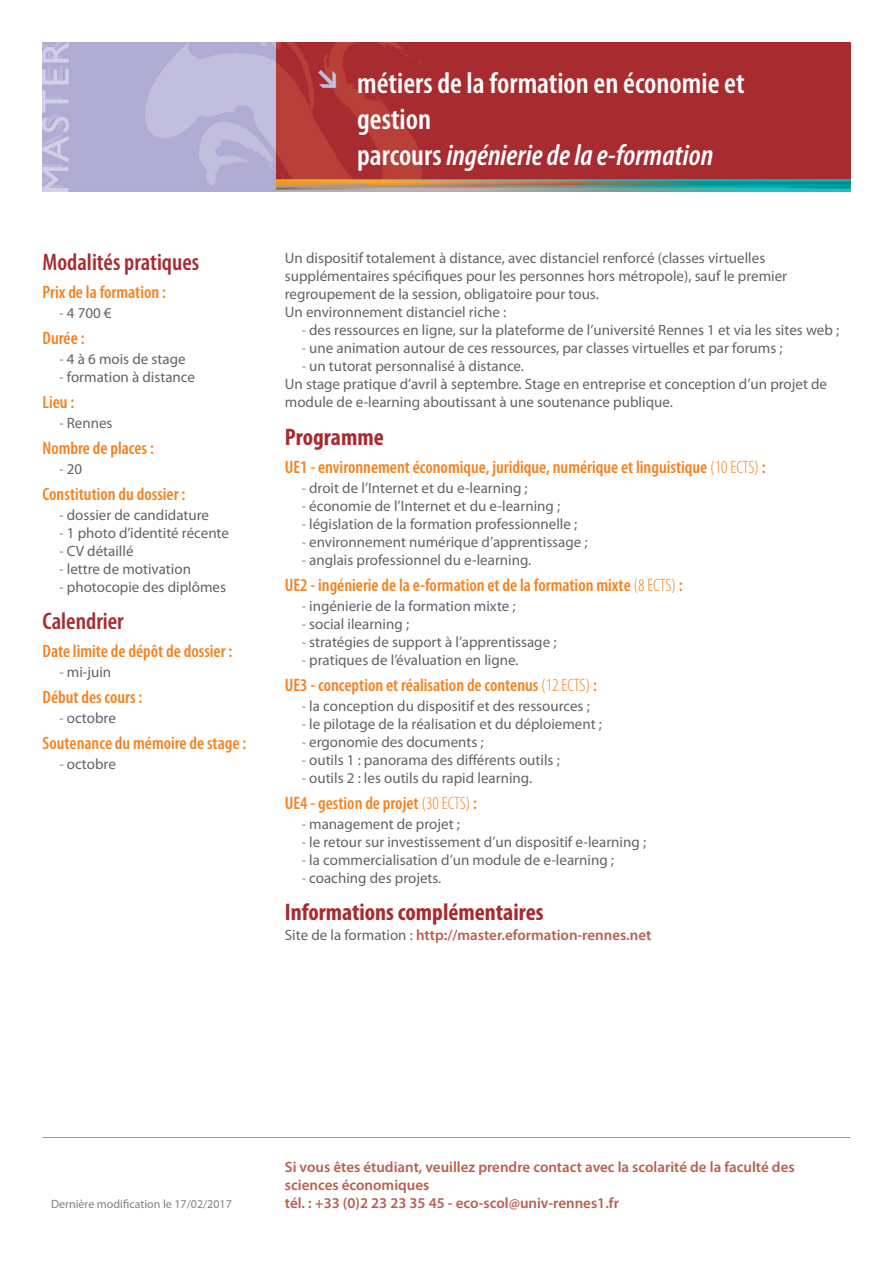
<style>
.page{position:relative;width:893px;height:1263px;background:#fff}
.page>*{position:absolute;margin:0;border:0;box-sizing:border-box;transform-origin:0 0}
.t1{font:600 condensed 30px/36px "Myriad Pro";color:#fff}
.t2{font:700 condensed 24px "Myriad Pro";color:#a72b30}
.t3{font:600 condensed 24px "Myriad Pro";color:#a72b30}
.t4{font:600 condensed 18px "Myriad Pro";color:#f58220}
.t5{font:15px/18px "Myriad Pro";color:#636366}
.t6{font:600 15px/18px "Myriad Pro";color:#b85f4f}
.t7{font:12px "Myriad Pro";color:#808285}
.s1{font-stretch:condensed;color:#b85f4f}
.s2{font-style:italic}
.s3{font-weight:300}
.s4{font-weight:400;color:#636366}
</style>
<div class="page">
<img style="left:43px;top:43px;width:807px;height:148px">
<hr style="left:43px;top:1137px;width:807px;height:1px;background:#f58220">
<h2 class="t3" style="left:43px;top:247px;width:158px">Modalités pratiques</h2>
<p class="t4" style="left:43px;top:281px;width:125px">Prix de la formation :</p>
<p class="t5" style="left:60px;top:304px;width:54px"><span class="s1">-</span> 4 700 €</p>
<p class="t4" style="left:43px;top:327px;width:44px">Durée :</p>
<p class="t5" style="left:60px;top:350px;width:128px"><span class="s1">-</span> 4 à 6 mois de stage</p>
<p class="t5" style="left:60px;top:368px;width:137px"><span class="s1">-</span> formation à distance</p>
<p class="t4" style="left:43px;top:391px;width:33px">Lieu :</p>
<p class="t5" style="left:60px;top:414px;width:55px"><span class="s1">-</span> Rennes</p>
<p class="t4" style="left:43px;top:437px;width:113px">Nombre de places :</p>
<p class="t5" style="left:60px;top:460px;width:24px"><span class="s1">-</span>20</p>
<p class="t4" style="left:43px;top:483px;width:144px">Constitution du dossier :</p>
<p class="t5" style="left:60px;top:506px;width:151px"><span class="s1">-</span> dossier de candidature</p>
<p class="t5" style="left:60px;top:524px;width:171px"><span class="s1">-</span> 1 photo d’identité récente</p>
<p class="t5" style="left:60px;top:542px;width:75px"><span class="s1">-</span> CV détaillé</p>
<p class="t5" style="left:60px;top:560px;width:133px"><span class="s1">-</span> lettre de motivation</p>
<p class="t5" style="left:60px;top:578px;width:168px"><span class="s1">-</span> photocopie des diplômes</p>
<h2 class="t3" style="left:43px;top:606px;width:83px">Calendrier</h2>
<p class="t4" style="left:43px;top:640px;width:191px">Date limite de dépôt de dossier :</p>
<p class="t5" style="left:60px;top:663px;width:53px"><span class="s1">-</span> mi-juin</p>
<p class="t4" style="left:43px;top:686px;width:101px">Début des cours :</p>
<p class="t5" style="left:60px;top:709px;width:58px"><span class="s1">-</span> octobre</p>
<p class="t4" style="left:43px;top:732px;width:205px">Soutenance du mémoire de stage :</p>
<p class="t5" style="left:60px;top:755px;width:58px"><span class="s1">-</span> octobre</p>
<h1 class="t1" style="left:357px;top:64px;width:389px">métiers de la formation en économie et gestion<br>parcours <span class="s2">ingénierie de la e-formation</span></h1>
<p class="t5" style="left:285px;top:249px;width:504px">Un dispositif totalement à distance, avec distanciel renforcé (classes virtuelles supplémentaires spécifiques pour les personnes hors métropole), sauf le premier regroupement de la session, obligatoire pour tous.<br>Un environnement distanciel riche :</p>
<p class="t5" style="left:302px;top:321px;width:539px"><span class="s1">-</span> des ressources en ligne, sur la plateforme de l’université Rennes 1 et via les sites web ;</p>
<p class="t5" style="left:302px;top:339px;width:482px"><span class="s1">-</span> une animation autour de ces ressources, par classes virtuelles et par forums ;</p>
<p class="t5" style="left:285px;top:357px;width:544px;text-indent:17px"><span class="s1">-</span> un tutorat personnalisé à distance.<br>Un stage pratique d’avril à septembre. Stage en entreprise et conception d’un projet de module de e-learning aboutissant à une soutenance publique.</p>
<h2 class="t2" style="left:285px;top:421px;width:100px">Programme</h2>
<p class="t4" style="left:285px;top:455px;width:482px">UE1 - environnement économique, juridique, numérique et linguistique <span class="s3">(10 ECTS)</span> :</p>
<p class="t5" style="left:302px;top:478px;width:227px"><span class="s1">-</span> droit de l’Internet et du e-learning ;</p>
<p class="t5" style="left:302px;top:496px;width:260px"><span class="s1">-</span> économie de l’Internet et du e-learning ;</p>
<p class="t5" style="left:302px;top:514px;width:277px"><span class="s1">-</span> législation de la formation professionnelle ;</p>
<p class="t5" style="left:302px;top:532px;width:287px"><span class="s1">-</span> environnement numérique d’apprentissage ;</p>
<p class="t5" style="left:302px;top:550px;width:231px"><span class="s1">-</span> anglais professionnel du e-learning.</p>
<p class="t4" style="left:285px;top:573px;width:399px">UE2 - ingénierie de la e-formation et de la formation mixte <span class="s3">(8 ECTS)</span> :</p>
<p class="t5" style="left:302px;top:596px;width:215px"><span class="s1">-</span> ingénierie de la formation mixte ;</p>
<p class="t5" style="left:302px;top:614px;width:109px"><span class="s1">-</span> social ilearning ;</p>
<p class="t5" style="left:302px;top:632px;width:256px"><span class="s1">-</span> stratégies de support à l’apprentissage ;</p>
<p class="t5" style="left:302px;top:650px;width:218px"><span class="s1">-</span> pratiques de l’évaluation en ligne.</p>
<p class="t4" style="left:285px;top:673px;width:314px">UE3 - conception et réalisation de contenus <span class="s3">(12 ECTS)</span> :</p>
<p class="t5" style="left:302px;top:696px;width:289px"><span class="s1">-</span> la conception du dispositif et des ressources ;</p>
<p class="t5" style="left:302px;top:714px;width:302px"><span class="s1">-</span> le pilotage de la réalisation et du déploiement ;</p>
<p class="t5" style="left:302px;top:732px;width:183px"><span class="s1">-</span> ergonomie des documents ;</p>
<p class="t5" style="left:302px;top:750px;width:259px"><span class="s1">-</span> outils 1 : panorama des différents outils ;</p>
<p class="t5" style="left:302px;top:768px;width:232px"><span class="s1">-</span> outils 2 : les outils du rapid learning.</p>
<p class="t4" style="left:285px;top:791px;width:194px">UE4 - gestion de projet <span class="s3">(30 ECTS)</span> :</p>
<p class="t5" style="left:302px;top:814px;width:160px"><span class="s1">-</span> management de projet ;</p>
<p class="t5" style="left:302px;top:832px;width:346px"><span class="s1">-</span> le retour sur investissement d’un dispositif e-learning ;</p>
<p class="t5" style="left:302px;top:850px;width:314px"><span class="s1">-</span> la commercialisation d’un module de e-learning ;</p>
<p class="t5" style="left:302px;top:868px;width:141px"><span class="s1">-</span> coaching des projets.</p>
<h2 class="t2" style="left:285px;top:897px;width:260px">Informations complémentaires</h2>
<p class="t6" style="left:285px;top:926px;width:368px"><span class="s4">Site de la formation :</span> http://master.eformation-rennes.net</p>
<p class="t7" style="left:51px;top:1197px;width:182px">Dernière modification le 17/02/2017</p>
<p class="t6" style="left:285px;top:1158px;width:511px">Si vous êtes étudiant, veuillez prendre contact avec la scolarité de la faculté des sciences économiques<br>tél. : +33 (0)2 23 23 35 45 - eco-scol@univ-rennes1.fr</p>
</div>
